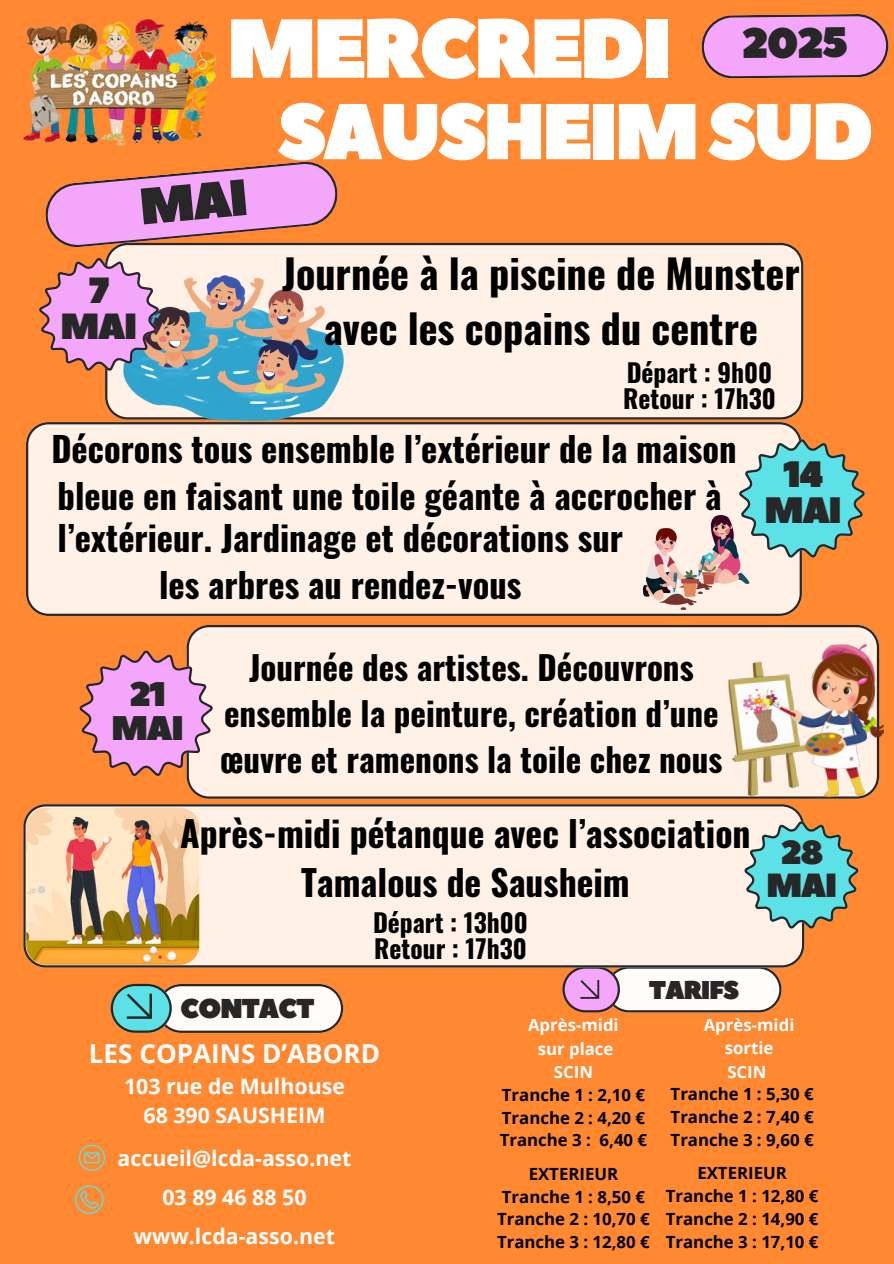
<style>
.page{position:relative;width:894px;height:1264px;background:#fff}
.page>*{position:absolute;margin:0;border:0;box-sizing:border-box;transform-origin:0 0}
.t1{font:83.4px "Peace Sans";letter-spacing:-.055em;color:#fff}
.t2{font:78.9px "Peace Sans";letter-spacing:-.055em;color:#fff}
.t3{font:42.3px "Peace Sans";color:#272727}
.t4{font:700 40.2px/55.2px "Oswald";color:#000;text-align:center}
.t5{font:36.75px/36.2px "Peace Sans";color:#272727;text-align:center}
.t6{font:36.3px/36px "Peace Sans";color:#272727;text-align:center}
.t7{font:700 35.55px/49.5px "Oswald";color:#000;text-align:center}
.t8{font:700 34.5px/47.2px "Oswald";color:#000}
.t9{font:34.2px/33.8px "Peace Sans";color:#272727;text-align:center}
.t10{font:33.45px/32.8px "Peace Sans";color:#272727;text-align:center}
.t11{font:700 33px/46.2px "Oswald";color:#000;text-align:center}
.t12{font:27.3px "Peace Sans";letter-spacing:-.055em;color:#272727}
.t13{font:700 26.1px "Open Sans";color:#fff}
.t14{font:25.65px "Peace Sans";letter-spacing:-.055em;color:#272727}
.t15{font:700 25.5px "Oswald";color:#000}
.t16{font:700 21.3px "Open Sans";color:#fff}
.t17{font:700 16.8px "Open Sans";color:#000}
.t18{font:700 16.8px "Open Sans";color:#fff}
</style>
<div class="page">
<div style="left:0;top:0;width:893px;height:1263px;background:#ff8831"></div>
<div style="left:105px;top:243px;width:698px;height:176px;background:#fff1e6"></div>
<svg style="left:111px;top:983px;width:232px;height:49px;background:#cad6cf"></svg>
<img style="left:23px;top:19px;width:193px;height:127px">
<div style="left:26px;top:422px;width:775px;height:193px;background:#fff1e6"></div>
<svg style="left:739px;top:439px;width:125px;height:118px"></svg>
<div style="left:186px;top:625px;width:692px;height:173px;background:#fff1e6"></div>
<svg style="left:79px;top:650px;width:134px;height:126px"></svg>
<svg style="left:562px;top:967px;width:219px;height:45px;background:#e4cfd8"></svg>
<svg style="left:75px;top:1185px;width:28px;height:28px"></svg>
<svg style="left:79px;top:1144px;width:26px;height:26px"></svg>
<div style="left:23px;top:804px;width:781px;height:163px;background:#fff1e6"></div>
<svg style="left:744px;top:821px;width:114px;height:107px;background:#8ac8bd"></svg>
<img style="left:26px;top:807px;width:173px;height:157px">
<img style="left:726px;top:642px;width:158px;height:157px">
<img style="left:642px;top:516px;width:107px;height:93px">
<img style="left:124px;top:275px;width:219px;height:145px">
<svg style="left:39px;top:258px;width:120px;height:113px"></svg>
<svg style="left:702px;top:14px;width:186px;height:65px;background:#e59ad6"></svg>
<svg style="left:45px;top:161px;width:294px;height:88px"></svg>
<p class="t1" style="left:226px;top:-7px;width:448px">MERCREDI</p>
<p class="t3" style="left:740px;top:16px;width:108px;rotate:-1deg">2025</p>
<h4 class="t6" style="left:60px;top:274px;width:79px">7<br>MAI</h4>
<p class="t2" style="left:277px;top:79px;width:598px">SAUSHEIMSUD</p>
<h5 class="t4" style="left:282px;top:244px;width:519px">Journée à la piscine de Munster avec les copains du centre</h5>
<p class="t15" style="left:626px;top:353px;width:147px">Départ : 9h00</p>
<p class="t15" style="left:623px;top:379px;width:154px">Retour : 17h30</p>
<p class="t8" style="left:51px;top:424px;width:686px">Décorons tous ensemble l’extérieur de la maison bleue en faisant une toile géante à accrocher à</p>
<p class="t8" style="left:57px;top:512px;width:567px;text-align:center">l’extérieur. Jardinage et décorations sur les arbres au rendez-vous</p>
<h5 class="t5" style="left:763px;top:457px;width:80px">14<br>MAI</h5>
<h6 class="t9" style="left:111px;top:678px;width:74px">21<br>MAI</h6>
<p class="t11" style="left:220px;top:643px;width:504px">Journée des artistes. Découvrons ensemble la peinture, création d’une œuvre et ramenons la toile chez nous</p>
<p class="t7" style="left:180px;top:807px;width:571px">Après-midi pétanque avec l’association<br>Tamalous de Sausheim</p>
<p class="t15" style="left:373px;top:902px;width:156px">Départ : 13h00</p>
<p class="t15" style="left:374px;top:928px;width:154px">Retour : 17h30</p>
<p class="t10" style="left:766px;top:837px;width:73px">28<br>MAI</p>
<h6 class="t12" style="left:180px;top:990px;width:136px">CONTACT</h6>
<h1 class="t13" style="left:89px;top:1034px;width:293px">LES COPAINS D’ABORD</h1>
<p class="t16" style="left:124px;top:1070px;width:222px">103 rue de Mulhouse</p>
<h3 class="t16" style="left:143px;top:1100px;width:183px">68 390 SAUSHEIM</h3>
<h1 class="t16" style="left:117px;top:1143px;width:235px">accueil@lcda-asso.net</h1>
<h2 class="t16" style="left:162px;top:1182px;width:145px">03 89 46 88 50</h2>
<p class="t16" style="left:134px;top:1221px;width:202px">www.lcda-asso.net</p>
<p class="t14" style="left:648px;top:973px;width:92px">TARIFS</p>
<h5 class="t18" style="left:528px;top:1013px;width:92px">Après-midi</h5>
<p class="t18" style="left:537px;top:1036px;width:77px">sur place</p>
<h6 class="t18" style="left:553px;top:1060px;width:41px">SCIN</h6>
<p class="t17" style="left:502px;top:1082px;width:144px">Tranche 1 : 2,10 €</p>
<p class="t17" style="left:502px;top:1105px;width:144px">Tranche 2 : 4,20 €</p>
<h5 class="t17" style="left:499px;top:1128px;width:149px">Tranche 3 : 6,40 €</h5>
<p class="t17" style="left:528px;top:1161px;width:91px">EXTERIEUR</p>
<p class="t17" style="left:502px;top:1184px;width:144px">Tranche 1 : 8,50 €</p>
<p class="t17" style="left:497px;top:1207px;width:154px">Tranche 2 : 10,70 €</p>
<p class="t17" style="left:497px;top:1230px;width:154px">Tranche 3 : 12,80 €</p>
<p class="t18" style="left:703px;top:1012px;width:92px">Après-midi</p>
<p class="t18" style="left:724px;top:1036px;width:50px">sortie</p>
<p class="t18" style="left:727px;top:1059px;width:41px">SCIN</p>
<p class="t17" style="left:670px;top:1082px;width:144px">Tranche 1 : 5,30 €</p>
<p class="t17" style="left:670px;top:1105px;width:144px">Tranche 2 : 7,40 €</p>
<p class="t17" style="left:670px;top:1127px;width:144px">Tranche 3 : 9,60 €</p>
<p class="t17" style="left:697px;top:1161px;width:91px">EXTERIEUR</p>
<p class="t17" style="left:665px;top:1184px;width:154px">Tranche 1 : 12,80 €</p>
<p class="t17" style="left:665px;top:1206px;width:154px">Tranche 2 : 14,90 €</p>
<p class="t17" style="left:665px;top:1229px;width:154px">Tranche 3 : 17,10 €</p>
</div>
